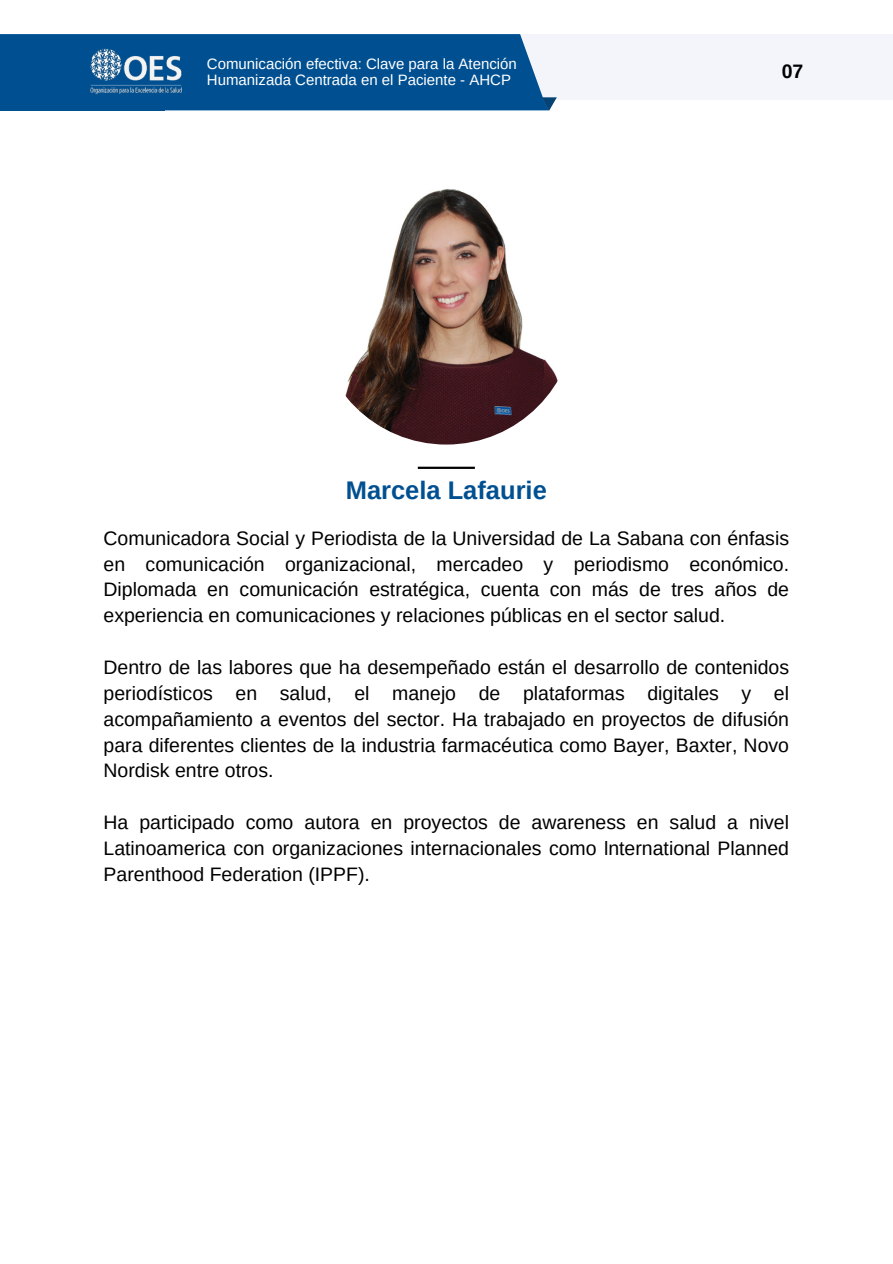
<style>
.page{position:relative;width:893px;height:1264px;background:#fff}
.page>*{position:absolute;margin:0;border:0;box-sizing:border-box;transform-origin:0 0}
.t1{font:700 25.5px "Arimo";color:#005091}
.t2{font:19.5px/25.8px "Arimo";color:#000;text-align:justify}
.t3{font:700 19.5px "Arimo";color:#000}
.t4{font:15px/15.8px "Arimo";color:#fff}
</style>
<div class="page">
<div style="left:497px;top:34px;width:395px;height:65px;background:#f4f5fa"></div>
<div style="left:0;top:34px;width:557px;height:76px;background:#005091"></div>
<img style="left:89px;top:49px;width:95px;height:47px">
<hr style="left:418px;top:466px;width:57px;height:3px;background:#000">
<img style="left:317px;top:186px;width:258px;height:258px;border-radius:50%">
<p class="t4" style="left:207px;top:56px;width:311px">Comunicación efectiva: Clave para la Atención<br>Humanizada Centrada en el Paciente - AHCP</p>
<p class="t3" style="left:781px;top:61px;width:23px">07</p>
<p class="t1" style="left:346px;top:476px;width:202px">Marcela Lafaurie</p>
<p class="t2" style="left:103px;top:525px;width:687px">Comunicadora Social y Periodista de la Universidad de La Sabana con énfasis en comunicación organizacional, mercadeo y periodismo económico.<br>Diplomada en comunicación estratégica, cuenta con más de tres años de experiencia en comunicaciones y relaciones públicas en el sector salud.</p>
<p class="t2" style="left:103px;top:654px;width:687px">Dentro de las labores que ha desempeñado están el desarrollo de contenidos periodísticos en salud, el manejo de plataformas digitales y el acompañamiento a eventos del sector. Ha trabajado en proyectos de difusión para diferentes clientes de la industria farmacéutica como Bayer, Baxter, Novo Nordisk entre otros.</p>
<p class="t2" style="left:103px;top:809px;width:687px">Ha participado como autora en proyectos de awareness en salud a nivel Latinoamerica con organizaciones internacionales como lnternational Planned Parenthood Federation (IPPF).</p>
</div>
